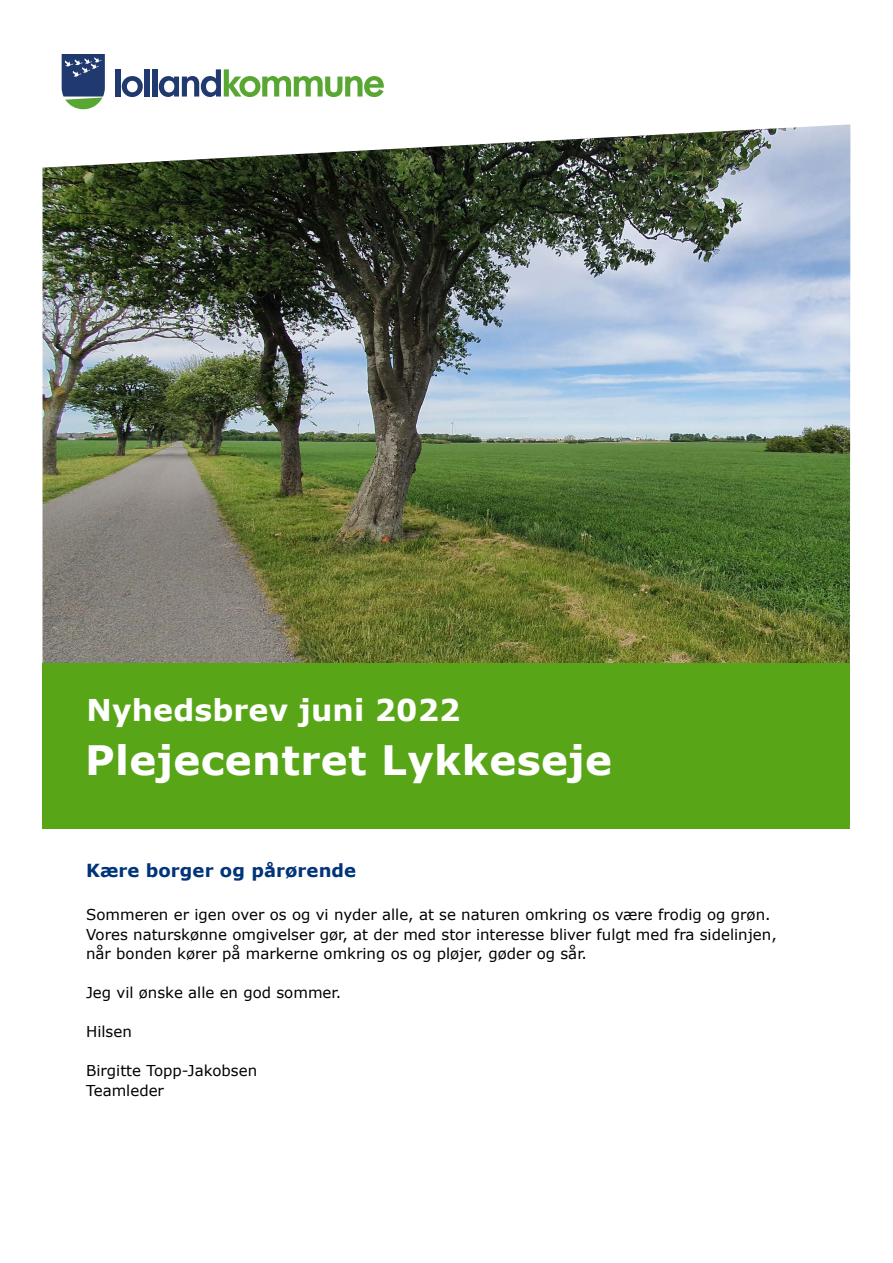
<style>
.page{position:relative;width:893px;height:1263px;background:#fff}
.page>*{position:absolute;margin:0;border:0;box-sizing:border-box;transform-origin:0 0}
.L_OVERSKRIFT_28_36_bold{font:700 40.5px "Verdana";letter-spacing:.01em;color:#fff}
.L_OVERSKRIFT_28_36_bold-2{font:700 30px "Verdana";letter-spacing:.005em;color:#fff}
.L_OVERSKRIFT_20_24{font:700 18px "Verdana";letter-spacing:.005em;color:#003478}
.L_BRØDTEKST{font:15px/19.5px "Verdana";color:#000}
</style>
<div class="page">
<img style="left:43px;top:124px;width:807px;height:539px">
<div style="left:43px;top:663px;width:807px;height:166px;background:#58a618"></div>
<div style="left:115px;top:69px;width:5px;height:28px;background:#20396e"></div>
<svg style="left:122px;top:76px;width:21px;height:21px"></svg>
<div style="left:144px;top:69px;width:6px;height:28px;background:#20396e"></div>
<div style="left:152px;top:69px;width:5px;height:28px;background:#20396e"></div>
<svg style="left:159px;top:69px;width:225px;height:28px"></svg>
<svg style="left:62px;top:54px;width:43px;height:55px;background:#4b667e"></svg>
<h1 class="L_OVERSKRIFT_28_36_bold-2" style="left:87px;top:688px;width:376px">Nyhedsbrev juni 2022</h1>
<h1 class="L_OVERSKRIFT_28_36_bold" style="left:85px;top:731px;width:528px">Plejecentret Lykkeseje</h1>
<h2 class="L_OVERSKRIFT_20_24" style="left:86px;top:858px;width:272px">Kære borger og pårørende</h2>
<p class="L_BRØDTEKST" style="left:86px;top:905px;width:692px">Sommeren er igen over os og vi nyder alle, at se naturen omkring os være frodig og grøn.<br>Vores naturskønne omgivelser gør, at der med stor interesse bliver fulgt med fra sidelinjen, når bonden kører på markerne omkring os og pløjer, gøder og sår.</p>
<p class="L_BRØDTEKST" style="left:86px;top:983px;width:257px">Jeg vil ønske alle en god sommer.</p>
<p class="L_BRØDTEKST" style="left:86px;top:1022px;width:47px">Hilsen</p>
<p class="L_BRØDTEKST" style="left:86px;top:1061px;width:173px">Birgitte Topp-Jakobsen<br>Teamleder</p>
</div>
